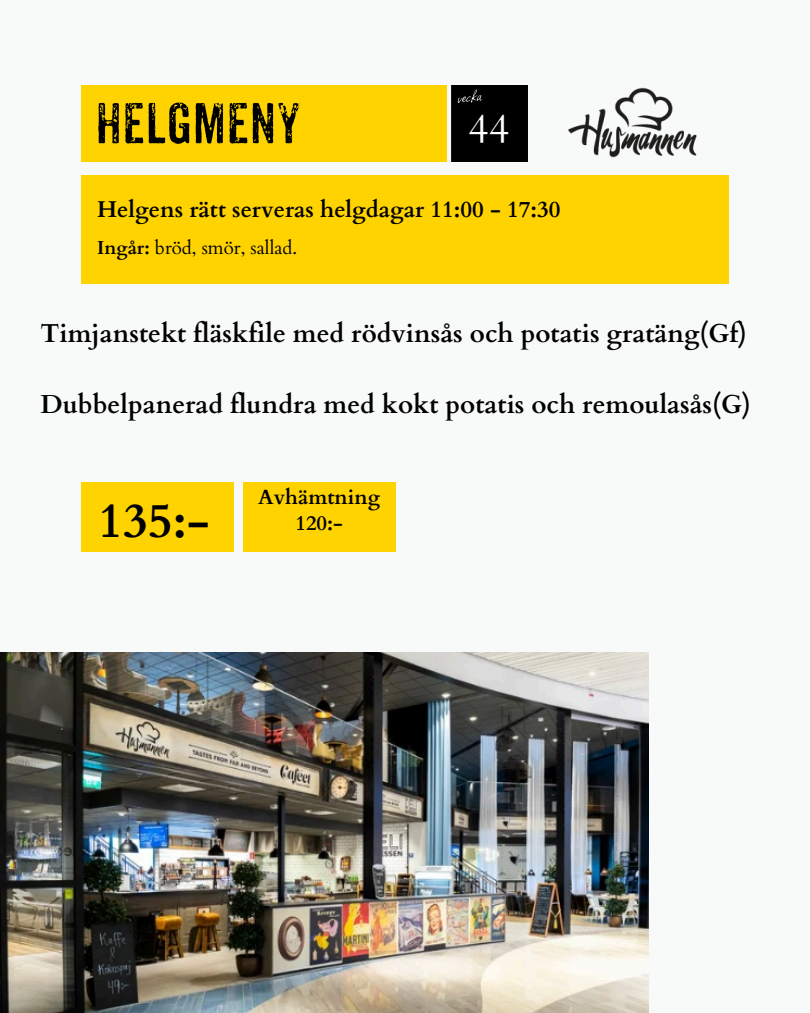
<style>
.page{position:relative;width:810px;height:1013px;background:#fff}
.page>*{position:absolute;margin:0;border:0;box-sizing:border-box;transform-origin:0 0}
.t1{font:700 48.5px "Cardo";color:#000}
.t2{font:40.5px "Cardo";color:#fff}
.t3{font:700 25.9px "Cardo";color:#000}
.t4{font:700 22.8px "Cardo";color:#000}
.t5{font:700 20.7px "Cardo";color:#000}
.t6{font:18.7px "Cardo";color:#000}
.s1{font-weight:700}
</style>
<div class="page">
<div style="left:0;top:0;width:810px;height:1012px;background:#f8f9f9"></div>
<div style="left:243px;top:482px;width:152px;height:69px;background:#ffd300"></div>
<div style="left:81px;top:176px;width:648px;height:108px;background:#ffd300"></div>
<div style="left:81px;top:482px;width:152px;height:69px;background:#ffd300"></div>
<img style="left:0;top:652px;width:648px;height:360px">
<div style="left:451px;top:85px;width:77px;height:77px;background:#000"></div>
<div style="left:81px;top:86px;width:366px;height:76px;background:#ffd300"></div>
<img style="left:81px;top:85px;width:250px;height:59px">
<img style="left:568px;top:87px;width:129px;height:71px">
<h1 class="t2" style="left:468px;top:102px;width:43px">44</h1>
<h2 class="t4" style="left:97px;top:194px;width:465px">Helgens rätt serveras helgdagar 11:00 - 17:30</h2>
<h2 class="t6" style="left:97px;top:235px;width:201px"><span class="s1">Ingår:</span> bröd, smör, sallad.</h2>
<h3 class="t3" style="left:40px;top:316px;width:708px">Timjanstekt fläskfile med rödvinsås och potatis gratäng(Gf)</h3>
<p class="t3" style="left:40px;top:387px;width:712px">Dubbelpanerad flundra med kokt potatis och remoulasås(G)</p>
<p class="t1" style="left:98px;top:489px;width:113px">135:-</p>
<h3 class="t5" style="left:258px;top:483px;width:123px">Avhämtning</h3>
<p class="t5" style="left:295px;top:509px;width:49px">120:-</p>
</div>
